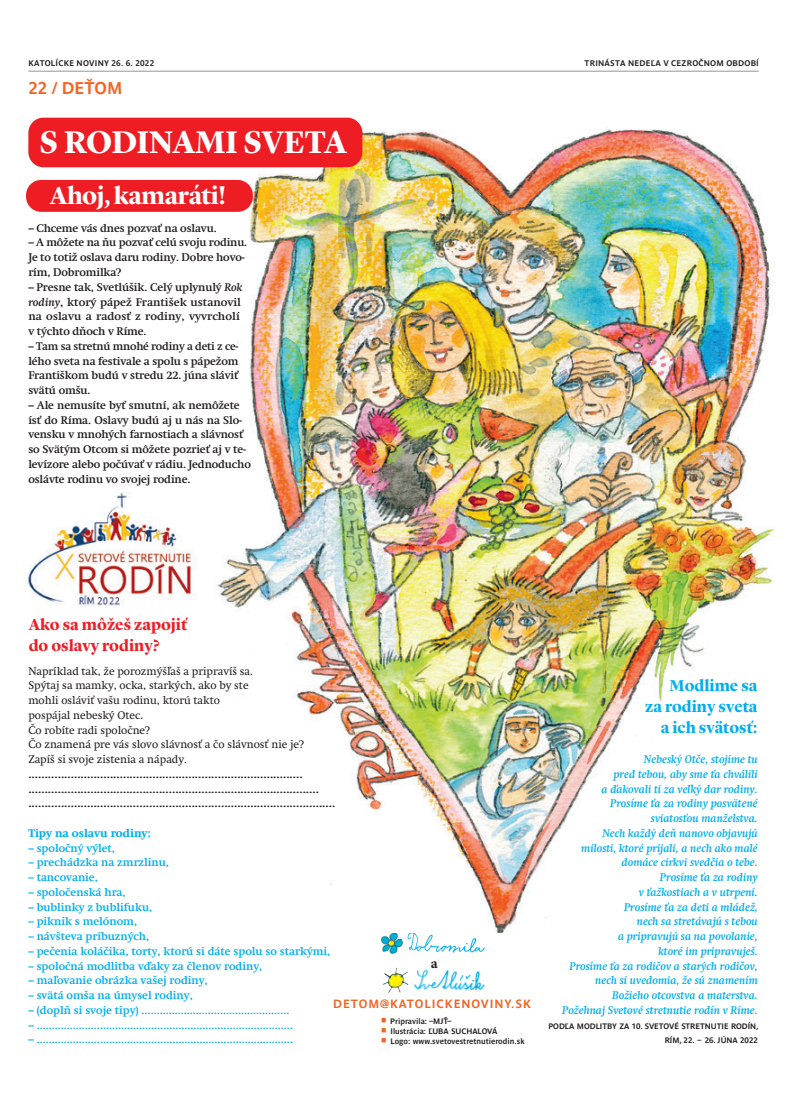
<style>
.page{position:relative;width:787px;height:1099px;background:#fff}
.page>*{position:absolute;margin:0;border:0;box-sizing:border-box;transform-origin:0 0}
.KN-TITULKY_26_pt_NOV{font:700 32.5px "Lyon Display";color:#fff}
.KN-TITULOK_20_pt{font:700 25px "Lyon Display";letter-spacing:-.01em;color:#fff}
.KN-ZAHLAVIE-PAGINA{font:700 16.88px "Parisine Pro Gris";letter-spacing:.005em;color:#f26424}
.KN-KRATKE_SPRAVY_RED{font:700 16.25px/21.2px "Lyon Display";color:#00aeef;text-align:right}
.KN-KRATKE_SPRAVY_RED-2{font:700 16.25px/21.2px "Lyon Display";color:#ee1d23}
.t1{font:700 15px "Minion Pro";color:#231f20}
.KN-MALE_ZAHLAVIE_RED{font:700 11.88px "Parisine Pro Gris";letter-spacing:.08em;color:#f26424}
.KN-TEXT{font:600 11.38px/14.8px "Swift Neue LT Pro";letter-spacing:-.01em;color:#231f20}
.KN-TEXT-2{font:600 11.38px "Swift Neue LT Pro";color:#00aeef}
.KN-TEXT-3{font:italic 600 11.38px/14.8px "Swift Neue LT Pro";color:#00aeef;text-align:right}
.KN-TEXT-4{font:700 11.38px "Swift Neue LT Pro";color:#231f20}
.KN-TEXT-5{font:11.38px "Swift Neue LT Pro";color:#231f20}
.KN-TEXT-6{font:700 11.38px "Swift Neue LT Pro";color:#00aeef}
.KN-ZAHLAVIE-CIERNA{font:700 8.12px "Parisine Pro Gris";letter-spacing:.03em;color:#231f20}
.KN-autor-maly-bez_ci{font:700 7.88px/14.8px "Parisine Pro Gris";color:#231f20;text-align:right}
.s1{font-style:italic}
.s2{font-family:"Minion Pro";font-weight:400;font-size:15px;color:#f26424}
</style>
<div class="page">
<img style="left:383px;top:967px;width:24px;height:25px">
<img style="left:407px;top:969px;width:78px;height:22px">
<img style="left:407px;top:933px;width:78px;height:20px">
<img style="left:381px;top:933px;width:22px;height:21px">
<hr style="left:28px;top:71px;width:730px;height:1px;background:#939598">
<img style="left:185px;top:123px;width:589px;height:809px">
<div style="left:26px;top:180px;width:227px;height:32px;background:#ee1d23;border-radius:15px"></div>
<div style="left:28px;top:118px;width:334px;height:49px;background:#ee1d23;border-radius:15px"></div>
<img style="left:28px;top:484px;width:176px;height:122px">
<p class="KN-ZAHLAVIE-CIERNA" style="left:28px;top:57px;width:127px">KATOLÍCKE NOVINY 26. 6. 2022</p>
<p class="KN-ZAHLAVIE-CIERNA" style="left:584px;top:57px;width:176px">TRINÁSTA NEDEĽA V CEZROČNOM OBDOBÍ</p>
<p class="KN-ZAHLAVIE-PAGINA" style="left:28px;top:75px;width:96px">22 / DEŤOM</p>
<p class="KN-TITULKY_26_pt_NOV" style="left:40px;top:118px;width:309px">S RODINAMI SVETA</p>
<p class="KN-TITULOK_20_pt" style="left:50px;top:177px;width:178px">Ahoj, kamaráti!</p>
<p class="KN-TEXT" style="left:28px;top:220px;width:190px">– Chceme vás dnes pozvať na oslavu.</p>
<p class="KN-TEXT" style="left:28px;top:235px;width:220px">– A môžete na ňu pozvať celú svoju rodinu.<br>Je to totiž oslava daru rodiny. Dobre hovo&shy;rím, Dobromilka?</p>
<p class="KN-TEXT" style="left:28px;top:279px;width:215px">– Presne tak, Svetlúšik. Celý uplynulý <span class="s1">Rok rodiny</span>, ktorý pápež František ustanovil na oslavu a radosť z rodiny, vyvrcholí v týchto dňoch v Ríme.</p>
<p class="KN-TEXT" style="left:28px;top:338px;width:212px;text-align:justify">– Tam sa stretnú mnohé rodiny a deti z ce&shy;lého sveta na festivale a spolu s pápežom Františkom budú v stredu 22. júna sláviť svätú omšu.</p>
<p class="KN-TEXT" style="left:28px;top:397px;width:224px">– Ale nemusíte byť smutní, ak nemôžete ísť do Ríma. Oslavy budú aj u nás na Slo&shy;vensku v mnohých farnostiach a slávnosť so Svätým Otcom si môžete pozrieť aj v te&shy;levízore alebo počúvať v rádiu. Jednoducho oslávte rodinu vo svojej rodine.</p>
<p class="KN-KRATKE_SPRAVY_RED-2" style="left:29px;top:612px;width:160px">Ako sa môžeš zapojiť do oslavy rodiny?</p>
<p class="KN-TEXT-5" style="left:28px;top:664px;width:226px">Napríklad tak, že porozmýšľaš a pripravíš sa.</p>
<p class="KN-TEXT-5" style="left:28px;top:678px;width:222px">Spýtaj sa mamky, ocka, starkých, ako by ste</p>
<p class="KN-TEXT-5" style="left:28px;top:693px;width:193px">mohli osláviť vašu rodinu, ktorú takto</p>
<p class="KN-TEXT-5" style="left:28px;top:708px;width:116px">pospájal nebeský Otec.</p>
<p class="KN-TEXT-5" style="left:28px;top:723px;width:123px">Čo robíte radi spoločne?</p>
<p class="KN-TEXT-5" style="left:28px;top:737px;width:277px">Čo znamená pre vás slovo slávnosť a čo slávnosť nie je?</p>
<p class="KN-TEXT-5" style="left:28px;top:752px;width:160px">Zapíš si svoje zistenia a nápady.</p>
<p class="KN-TEXT-4" style="left:28px;top:767px;width:276px">....................................................................................</p>
<p class="KN-TEXT-4" style="left:28px;top:782px;width:292px">.........................................................................................</p>
<p class="KN-TEXT-4" style="left:28px;top:796px;width:308px">..............................................................................................</p>
<p class="KN-TEXT-6" style="left:28px;top:826px;width:124px">Tipy na oslavu rodiny:</p>
<p class="KN-TEXT-2" style="left:28px;top:841px;width:88px">– spoločný výlet,</p>
<p class="KN-TEXT-2" style="left:28px;top:855px;width:142px">– prechádzka na zmrzlinu,</p>
<p class="KN-TEXT-2" style="left:28px;top:870px;width:71px">– tancovanie,</p>
<p class="KN-TEXT-2" style="left:28px;top:885px;width:99px">– spoločenská hra,</p>
<p class="KN-TEXT-2" style="left:28px;top:900px;width:125px">– bublinky z bublifuku,</p>
<p class="KN-TEXT-2" style="left:28px;top:914px;width:110px">– piknik s melónom,</p>
<p class="KN-TEXT-2" style="left:28px;top:929px;width:122px">– návšteva príbuzných,</p>
<p class="KN-TEXT-2" style="left:28px;top:944px;width:303px">– pečenia koláčika, torty, ktorú si dáte spolu so starkými,</p>
<p class="KN-TEXT-2" style="left:28px;top:959px;width:235px">– spoločná modlitba vďaky za členov rodiny,</p>
<p class="KN-TEXT-2" style="left:28px;top:973px;width:181px">– maľovanie obrázka vašej rodiny,</p>
<p class="KN-TEXT-2" style="left:28px;top:988px;width:166px">– svätá omša na úmysel rodiny,</p>
<p class="KN-TEXT-2" style="left:28px;top:1003px;width:262px">– (doplň si svoje tipy) .................................................</p>
<p class="KN-TEXT-2" style="left:28px;top:1018px;width:266px">– .....................................................................................</p>
<p class="KN-TEXT-2" style="left:28px;top:1032px;width:266px">– .....................................................................................</p>
<p class="t1" style="left:431px;top:952px;width:8px">a</p>
<p class="KN-MALE_ZAHLAVIE_RED" style="left:333px;top:994px;width:199px">DETOM@KATOLICKENOVINY.SK</p>
<p class="KN-autor-maly-bez_ci" style="left:381px;top:1012px;width:72px"><span class="s2">■</span> Pripravila: –MJŤ–</p>
<p class="KN-autor-maly-bez_ci" style="left:381px;top:1022px;width:118px"><span class="s2">■</span> Ilustrácia: ĽUBA SUCHALOVÁ</p>
<p class="KN-autor-maly-bez_ci" style="left:381px;top:1032px;width:145px"><span class="s2">■</span> Logo: www.svetovestretnutierodin.sk</p>
<p class="KN-KRATKE_SPRAVY_RED" style="left:645px;top:673px;width:114px">Modlime sa<br>za rodiny sveta a ich svätosť:</p>
<p class="KN-TEXT-3" style="left:601px;top:751px;width:158px">Nebeský Otče, stojíme tu<br>pred tebou, aby sme ťa chválili<br>a ďakovali ti za veľký dar rodiny.</p>
<p class="KN-TEXT-3" style="left:610px;top:796px;width:149px">Prosíme ťa za rodiny posvätené sviatosťou manželstva.</p>
<p class="KN-TEXT-3" style="left:581px;top:825px;width:178px">Nech každý deň nanovo objavujú milosti, ktoré prijali, a nech ako malé domáce cirkvi svedčia o tebe.</p>
<p class="KN-TEXT-3" style="left:638px;top:869px;width:121px">Prosíme ťa za rodiny<br>v ťažkostiach a v utrpení.</p>
<p class="KN-TEXT-3" style="left:618px;top:899px;width:141px">Prosíme ťa za deti a mládež, nech sa stretávajú s tebou<br>a pripravujú sa na povolanie, ktoré im pripravuješ.</p>
<p class="KN-TEXT-3" style="left:569px;top:958px;width:190px">Prosíme ťa za rodičov a starých rodičov, nech si uvedomia, že sú znamením<br>Božieho otcovstva a materstva.</p>
<p class="KN-TEXT-3" style="left:562px;top:1002px;width:197px">Požehnaj Svetové stretnutie rodín v Ríme.</p>
<p class="KN-autor-maly-bez_ci" style="left:548px;top:1017px;width:212px">PODĽA MODLITBY ZA 10. SVETOVÉ STRETNUTIE RODÍN,<br>RÍM, 22. – 26. JÚNA 2022</p>
</div>
